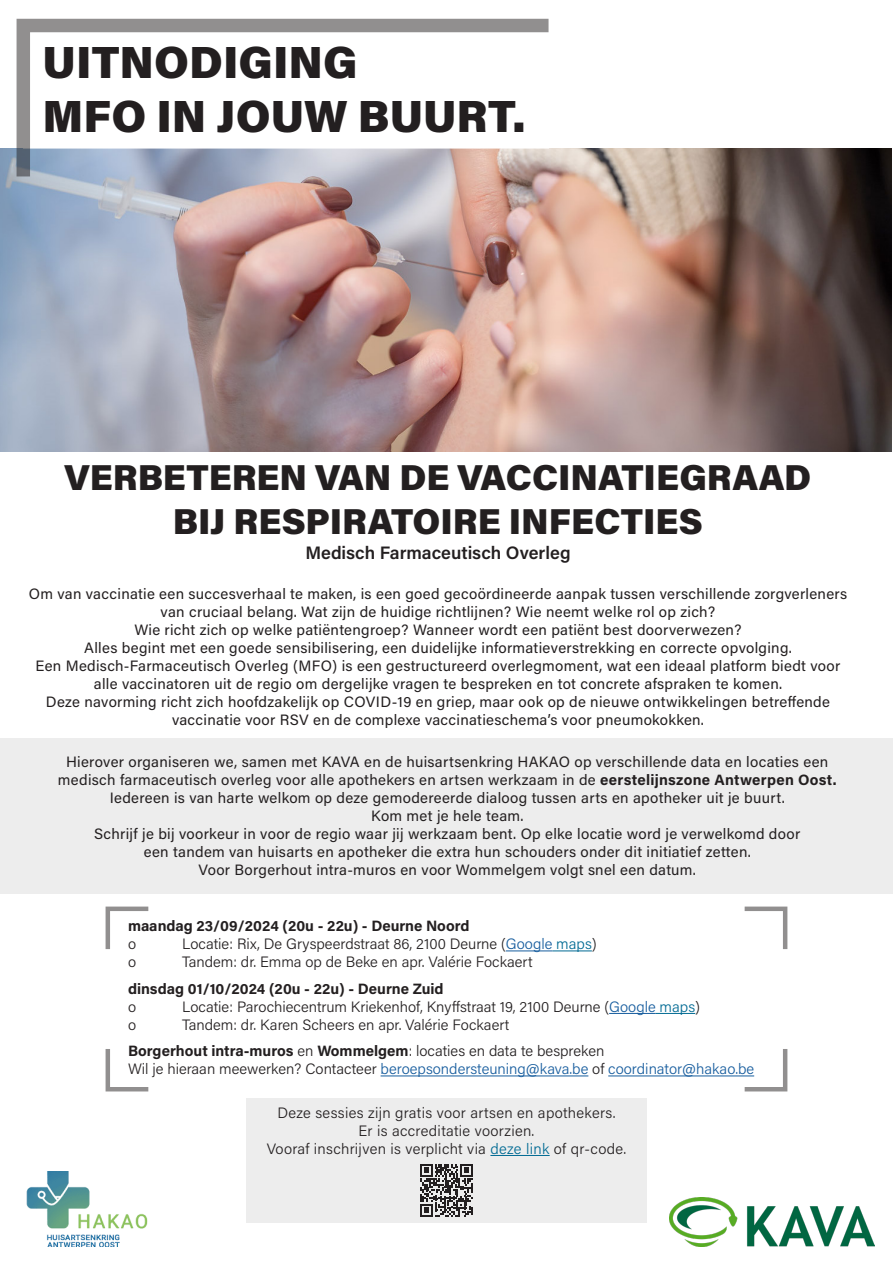
<style>
.page{position:relative;width:893px;height:1263px;background:#fff}
.page>*{position:absolute;margin:0;border:0;box-sizing:border-box;transform-origin:0 0}
.t1{font:900 45px/54px "Acumin Pro";color:#231f20}
.t2{font:900 36px/43.2px "Acumin Pro";color:#231f20;text-align:center}
.t3{font:600 18px "Acumin Pro";color:#231f20}
.t4{font:15px/18px "Acumin Pro";letter-spacing:.02em;color:#231f20;text-align:center}
.opsomming{font:300 15px/18px "Acumin Pro";letter-spacing:.005em;color:#231f20;text-align:center}
.opsomming-2{font:700 15px "Acumin Pro";color:#231f20}
.opsomming-3{font:300 15px "Acumin Pro";color:#175d9e}
.vet{font:700 15px "Acumin Pro";color:#231f20}
.s1{font-weight:700}
.s2{color:#175d9e}
.s3{color:#006a93}
.s4{font-weight:300}
.s5{color:#231f20}
</style>
<div class="page">
<div style="left:0;top:739px;width:893px;height:155px;background:#ededed"></div>
<div style="left:246px;top:1098px;width:401px;height:124px;background:#ededed"></div>
<img style="left:0;top:149px;width:892px;height:302px">
<img style="left:26px;top:1171px;width:122px;height:76px">
<svg style="left:15px;top:18px;width:535px;height:160px"></svg>
<hr style="left:490px;top:1155px;width:60px;height:1px;background:#006a93">
<img style="left:669px;top:1197px;width:206px;height:50px">
<hr style="left:506px;top:950px;width:46px;height:1px;background:#175d9e">
<hr style="left:552px;top:950px;width:40px;height:1px;background:#006a93">
<hr style="left:609px;top:1013px;width:47px;height:1px;background:#175d9e">
<hr style="left:656px;top:1013px;width:39px;height:1px;background:#006a93">
<hr style="left:381px;top:1075px;width:207px;height:1px;background:#175d9e">
<hr style="left:608px;top:1075px;width:146px;height:1px;background:#175d9e">
<svg style="left:420px;top:1164px;width:53px;height:53px"></svg>
<svg style="left:105px;top:906px;width:44px;height:44px"></svg>
<svg style="left:744px;top:906px;width:44px;height:44px"></svg>
<svg style="left:105px;top:1049px;width:44px;height:43px"></svg>
<svg style="left:743px;top:1049px;width:45px;height:43px"></svg>
<p class="t1" style="left:43px;top:33px;width:484px">UITNODIGING<br>MFO IN JOUW BUURT.</p>
<p class="t2" style="left:65px;top:454px;width:748px">VERBETEREN VAN DE VACCINATIEGRAAD<br>BIJ RESPIRATOIRE INFECTIES</p>
<p class="t3" style="left:305px;top:540px;width:267px">Medisch Farmaceutisch Overleg</p>
<p class="t4" style="left:29px;top:584px;width:820px">Om van vaccinatie een succesverhaal te maken, is een goed gecoördineerde aanpak tussen verschillende zorgverleners van cruciaal belang. Wat zijn de huidige richtlijnen? Wie neemt welke rol op zich?<br>Wie richt zich op welke patiëntengroep? Wanneer wordt een patiënt best doorverwezen?</p>
<p class="t4" style="left:36px;top:638px;width:806px">Alles begint met een goede sensibilisering, een duidelijke informatieverstrekking en correcte opvolging.<br>Een Medisch-Farmaceutisch Overleg (MFO) is een gestructureerd overlegmoment, wat een ideaal platform biedt voor alle vaccinatoren uit de regio om dergelijke vragen te bespreken en tot concrete afspraken te komen.</p>
<p class="t4" style="left:46px;top:692px;width:785px">Deze navorming richt zich hoofdzakelijk op COVID-19 en griep, maar ook op de nieuwe ontwikkelingen betreffende vaccinatie voor RSV en de complexe vaccinatieschema’s voor pneumokokken.</p>
<p class="t4" style="left:58px;top:752px;width:780px">Hierover organiseren we, samen met KAVA en de huisartsenkring HAKAO op verschillende data en locaties een medisch farmaceutisch overleg voor alle apothekers en artsen werkzaam in de <span class="s1">eerstelijnszone Antwerpen Oost.</span></p>
<p class="t4" style="left:110px;top:788px;width:676px">Iedereen is van harte welkom op deze gemodereerde dialoog tussen arts en apotheker uit je buurt.<br>Kom met je hele team.</p>
<p class="t4" style="left:94px;top:824px;width:708px">Schrijf je bij voorkeur in voor de regio waar jij werkzaam bent. Op elke locatie word je verwelkomd door een tandem van huisarts en apotheker die extra hun schouders onder dit initiatief zetten.<br>Voor Borgerhout intra-muros en voor Wommelgem volgt snel een datum.</p>
<p class="vet" style="left:128px;top:916px;width:343px">maandag 23/09/2024 (20u - 22u) - Deurne Noord</p>
<p class="opsomming" style="left:128px;top:934px;width:10px">o</p>
<p class="opsomming" style="left:182px;top:934px;width:416px">Locatie: Rix, De Gryspeerdstraat 86, 2100 Deurne (<span class="s2">Google</span> <span class="s3">maps</span>)</p>
<p class="opsomming" style="left:128px;top:952px;width:10px">o</p>
<p class="opsomming" style="left:182px;top:952px;width:352px">Tandem: dr. Emma op de Beke en apr. Valérie Fockaert</p>
<p class="opsomming-2" style="left:128px;top:978px;width:317px">dinsdag 01/10/2024 (20u - 22u) - Deurne Zuid</p>
<p class="opsomming" style="left:128px;top:997px;width:10px">o</p>
<p class="opsomming" style="left:182px;top:997px;width:519px">Locatie: Parochiecentrum Kriekenhof, Knyffstraat 19, 2100 Deurne (<span class="s2">Google</span> <span class="s3">maps</span>)</p>
<p class="opsomming" style="left:128px;top:1015px;width:10px">o</p>
<p class="opsomming" style="left:182px;top:1015px;width:329px">Tandem: dr. Karen Scheers en apr. Valérie Fockaert</p>
<p class="opsomming-2" style="left:128px;top:1041px;width:478px">Borgerhout intra-muros <span class="s4">en</span> Wommelgem<span class="s4">: locaties en data te bespreken</span></p>
<p class="opsomming-3" style="left:128px;top:1059px;width:628px"><span class="s5">Wil je hieraan meewerken? Contacteer</span> beroepsondersteuning@kava.be <span class="s5">of</span> coordinator@hakao.be</p>
<p class="opsomming" style="left:267px;top:1103px;width:361px">Deze sessies zijn gratis voor artsen en apothekers.<br>Er is accreditatie voorzien.<br>Vooraf inschrijven is verplicht via <span class="s3">deze link</span> of qr-code.</p>
</div>
